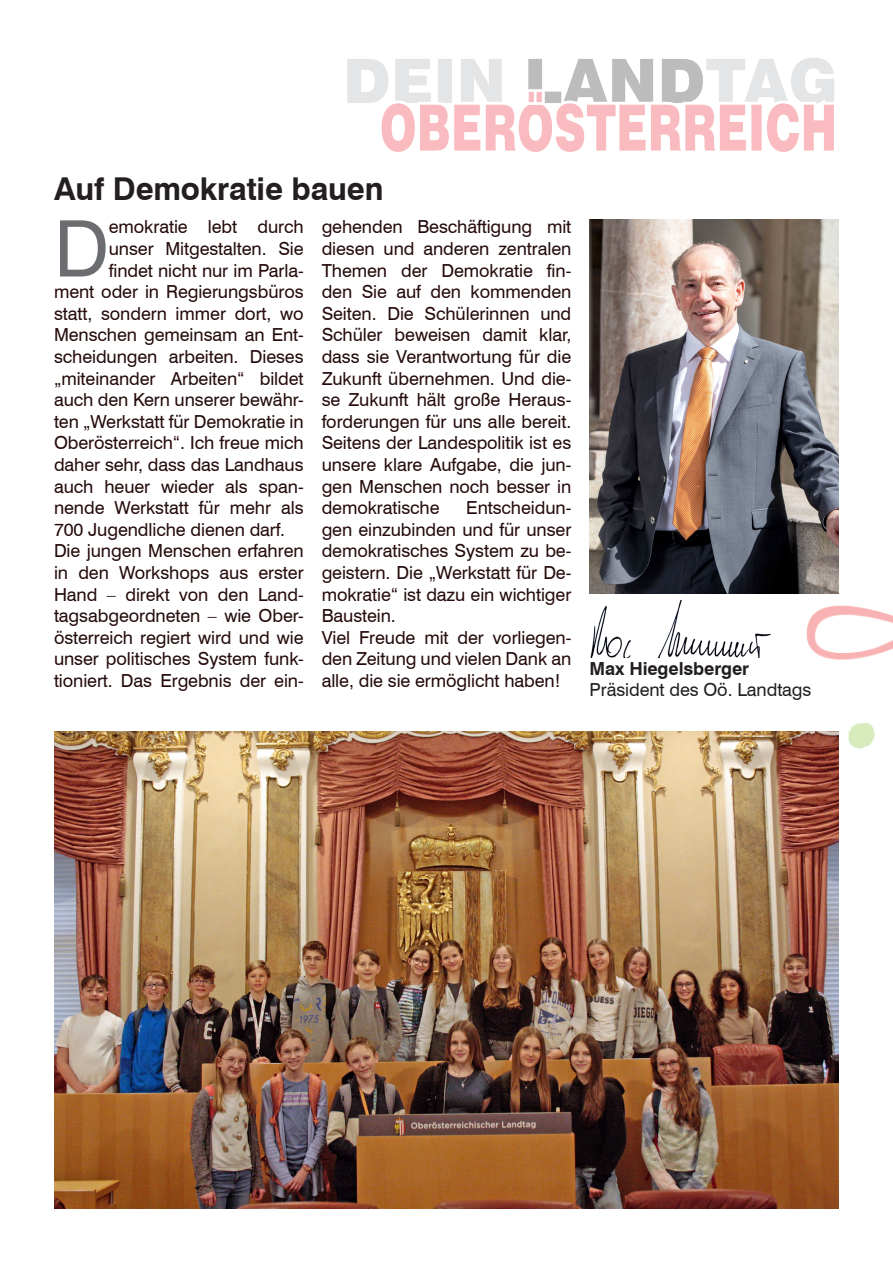
<style>
.page{position:relative;width:893px;height:1263px;background:#fff}
.page>*{position:absolute;margin:0;border:0;box-sizing:border-box;transform-origin:0 0}
.t1{font:78px "Swiss 721 BT";color:#6c6d70}
.t2{font:700 31.5px "Swiss 721 BT";letter-spacing:-.005em;color:#231f20}
.t3{font:18px/21.6px "Swiss 721 BT";letter-spacing:-.005em;color:#250b0b;text-align:justify}
.t4{font:18px "Swiss 721 BT";letter-spacing:-.005em;color:#231f20}
.t5{font:700 18px "Swiss 721 BT";letter-spacing:-.005em;color:#231f20}
</style>
<div class="page">
<img style="left:347px;top:58px;width:487px;height:94px">
<img style="left:54px;top:731px;width:728px;height:477px">
<img style="left:782px;top:219px;width:111px;height:990px">
<img style="left:590px;top:600px;width:180px;height:58px">
<img style="left:589px;top:220px;width:250px;height:374px">
<p class="t2" style="left:54px;top:170px;width:331px">Auf Demokratie bauen</p>
<p class="t1" style="left:54px;top:201px;width:57px">D</p>
<p class="t3" style="left:109px;top:216px;width:196px">emokratie lebt durch</p>
<p class="t3" style="left:109px;top:238px;width:196px">unser Mitgestalten. Sie</p>
<p class="t3" style="left:109px;top:259px;width:196px">findet nicht nur im Parla-</p>
<p class="t3" style="left:54px;top:281px;width:251px">ment oder in Regierungsbüros</p>
<p class="t3" style="left:54px;top:302px;width:251px">statt, sondern immer dort, wo</p>
<p class="t3" style="left:54px;top:324px;width:251px">Menschen gemeinsam an Ent-</p>
<p class="t3" style="left:54px;top:346px;width:251px">scheidungen arbeiten. Dieses</p>
<p class="t3" style="left:54px;top:367px;width:251px">„miteinander Arbeiten“ bildet</p>
<p class="t3" style="left:54px;top:389px;width:251px">auch den Kern unserer bewähr-</p>
<p class="t3" style="left:54px;top:410px;width:251px">ten „Werkstatt für Demokratie in</p>
<p class="t3" style="left:54px;top:432px;width:251px">Oberösterreich“. Ich freue mich</p>
<p class="t3" style="left:54px;top:454px;width:251px">daher sehr, dass das Landhaus</p>
<p class="t3" style="left:54px;top:475px;width:251px">auch heuer wieder als span-</p>
<p class="t3" style="left:54px;top:497px;width:251px">nende Werkstatt für mehr als</p>
<p class="t3" style="left:54px;top:518px;width:233px">700 Jugendliche dienen darf.</p>
<p class="t3" style="left:54px;top:540px;width:251px">Die jungen Menschen erfahren in den Workshops aus erster Hand – direkt von den Land&shy;tagsabgeordneten – wie Ober&shy;österreich regiert wird und wie unser politisches System funk&shy;tioniert. Das Ergebnis der ein-</p>
<p class="t3" style="left:322px;top:216px;width:251px">gehenden Beschäftigung mit diesen und anderen zentralen Themen der Demokratie fin&shy;den Sie auf den kommenden Seiten. Die Schülerinnen und Schüler beweisen damit klar, dass sie Verantwortung für die Zukunft übernehmen. Und die&shy;se Zukunft hält große Heraus&shy;forderungen für uns alle bereit.<br>Seitens der Landespolitik ist es unsere klare Aufgabe, die jun&shy;gen Menschen noch besser in demokratische</p>
<p class="t3" style="left:322px;top:497px;width:251px;text-indent:145px">Entscheidun&shy;gen einzubinden und für unser demokratisches System zu be&shy;geistern. Die „Werkstatt für De&shy;mokratie“ ist dazu ein wichtiger Baustein.</p>
<p class="t3" style="left:322px;top:626px;width:251px">Viel Freude mit der vorliegen&shy;den Zeitung und vielen Dank an alle, die sie ermöglicht haben!</p>
<p class="t5" style="left:589px;top:657px;width:161px">Max Hiegelsberger</p>
<p class="t4" style="left:589px;top:679px;width:223px">Präsident des Oö. Landtags</p>
</div>
